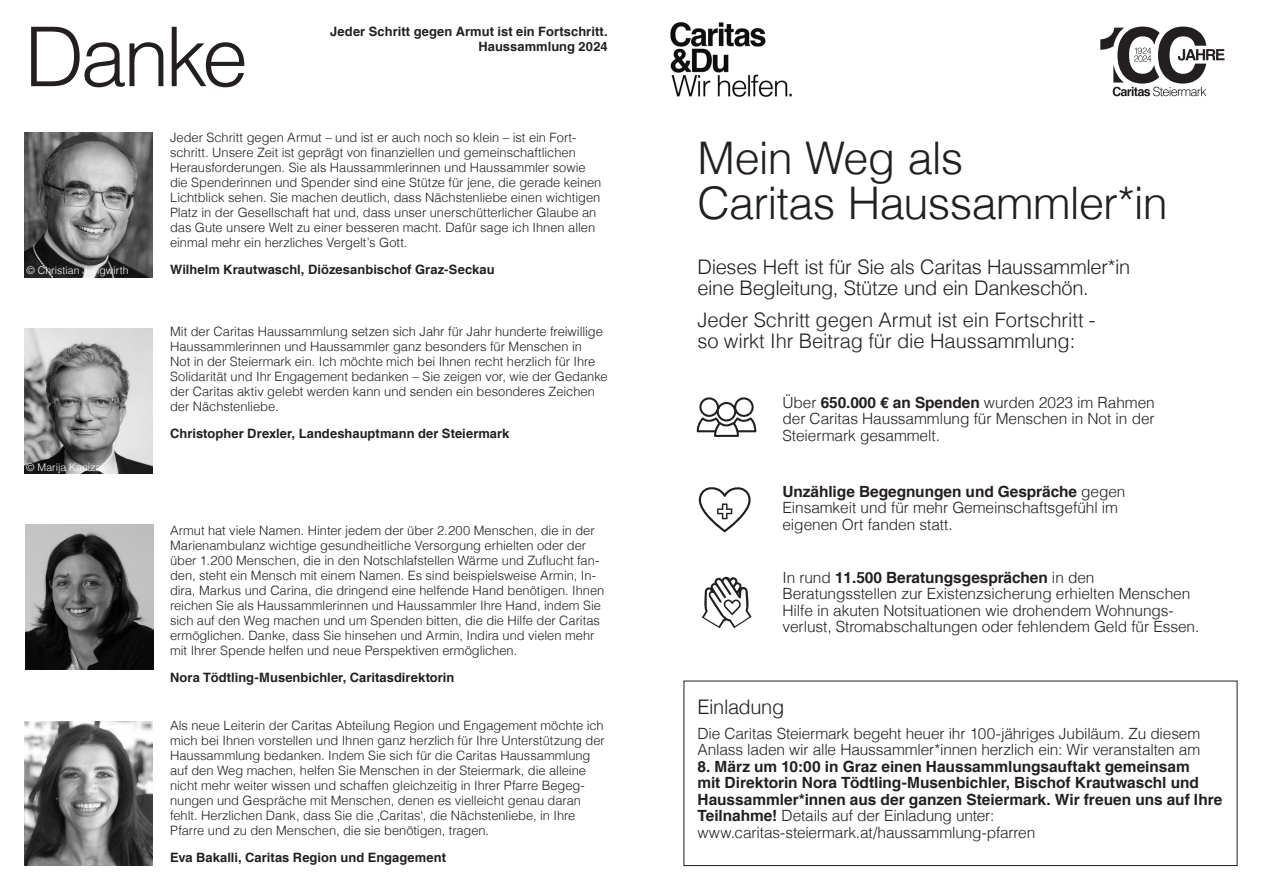
<style>
.page{position:relative;width:1263px;height:893px;background:#fff}
.page>*{position:absolute;margin:0;border:0;box-sizing:border-box;transform-origin:0 0}
.t1{font:300 82.5px "Helveticafor Caritas";letter-spacing:-.04em;color:#231f20}
.t2{font:300 45px/45px "Helveticafor Caritas";letter-spacing:-.02em;color:#231f20}
.t3{font:300 20.1px/21px "Helveticafor Caritas";letter-spacing:-.01em;color:#231f20}
.t4{font:300 15.45px/16.5px "Helveticafor Caritas";letter-spacing:-.005em;color:#231f20}
.t5{font:700 15.45px/16.5px "Helveticafor Caritas";color:#231f20}
.t6{font:300 12.9px/15px "Helveticafor Caritas";letter-spacing:-.005em;color:#231f20}
.t7{font:700 12.9px "Helveticafor Caritas";letter-spacing:.005em;color:#231f20}
.t8{font:300 10.5px "Helveticafor Caritas";letter-spacing:.005em;color:#fff}
.s1{font-weight:700}
.s2{font-weight:300}
</style>
<div class="page">
<svg style="left:1100px;top:27px;width:124px;height:69px"></svg>
<svg style="left:702px;top:577px;width:49px;height:51px"></svg>
<svg style="left:697px;top:397px;width:59px;height:40px"></svg>
<svg style="left:699px;top:487px;width:52px;height:45px"></svg>
<img style="left:24px;top:132px;width:128px;height:146px">
<img style="left:26px;top:525px;width:127px;height:145px">
<img style="left:24px;top:721px;width:128px;height:145px">
<img style="left:24px;top:329px;width:128px;height:145px">
<img style="left:670px;top:22px;width:122px;height:75px">
<div style="left:683px;top:681px;width:554px;height:185px;border:1px solid #231f20"></div>
<p class="t1" style="left:24px;top:5px;width:225px">Danke</p>
<p class="t7" style="left:330px;top:23px;width:279px">Jeder Schritt gegen Armut ist ein Fortschritt.</p>
<p class="t7" style="left:478px;top:38px;width:131px">Haussammlung 2024</p>
<p class="t8" style="left:27px;top:264px;width:104px">© Christian Jungwirth</p>
<p class="t8" style="left:26px;top:461px;width:79px">© Marija Kanizaj</p>
<p class="t6" style="left:170px;top:130px;width:433px">Jeder Schritt gegen Armut – und ist er auch noch so klein – ist ein Fort&shy;schritt. Unsere Zeit ist geprägt von finanziellen und gemeinschaftlichen Herausforderungen. Sie als Haussammlerinnen und Haussammler sowie die Spenderinnen und Spender sind eine Stütze für jene, die gerade keinen Lichtblick sehen. Sie machen deutlich, dass Nächstenliebe einen wichtigen Platz in der Gesellschaft hat und, dass unser unerschütterlicher Glaube an das Gute unsere Welt zu einer besseren macht. Dafür sage ich Ihnen allen einmal mehr ein herzliches Vergelt’s Gott.</p>
<p class="t7" style="left:170px;top:261px;width:326px">Wilhelm Krautwaschl, Diözesanbischof Graz-Seckau</p>
<p class="t6" style="left:170px;top:324px;width:439px">Mit der Caritas Haussammlung setzen sich Jahr für Jahr hunderte freiwillige Haussammlerinnen und Haussammler ganz besonders für Menschen in<br>Not in der Steiermark ein. Ich möchte mich bei Ihnen recht herzlich für Ihre Solidarität und Ihr Engagement bedanken – Sie zeigen vor, wie der Gedanke der Caritas aktiv gelebt werden kann und senden ein besonderes Zeichen der Nächstenliebe.</p>
<p class="t7" style="left:170px;top:426px;width:341px">Christopher Drexler, Landeshauptmann der Steiermark</p>
<p class="t6" style="left:170px;top:523px;width:436px">Armut hat viele Namen. Hinter jedem der über 2.200 Menschen, die in der Marienambulanz wichtige gesundheitliche Versorgung erhielten oder der über 1.200 Menschen, die in den Notschlafstellen Wärme und Zuflucht fan&shy;den, steht ein Mensch mit einem Namen. Es sind beispielsweise Armin, In&shy;dira, Markus und Carina, die dringend eine helfende Hand benötigen. Ihnen reichen Sie als Haussammlerinnen und Haussammler Ihre Hand, indem Sie sich auf den Weg machen und um Spenden bitten, die die Hilfe der Caritas ermöglichen. Danke, dass Sie hinsehen und Armin, Indira und vielen mehr mit Ihrer Spende helfen und neue Perspektiven ermöglichen.</p>
<p class="t7" style="left:170px;top:669px;width:286px">Nora Tödtling-Musenbichler, Caritasdirektorin</p>
<p class="t6" style="left:170px;top:718px;width:436px">Als neue Leiterin der Caritas Abteilung Region und Engagement möchte ich mich bei Ihnen vorstellen und Ihnen ganz herzlich für Ihre Unterstützung der Haussammlung bedanken. Indem Sie sich für die Caritas Haussammlung auf den Weg machen, helfen Sie Menschen in der Steiermark, die alleine nicht mehr weiter wissen und schaffen gleichzeitig in Ihrer Pfarre Begeg&shy;nungen und Gespräche mit Menschen, denen es vielleicht genau daran fehlt. Herzlichen Dank, dass Sie die ‚Caritas‘, die Nächstenliebe, in Ihre Pfarre und zu den Menschen, die sie benötigen, tragen.</p>
<p class="t7" style="left:170px;top:849px;width:277px">Eva Bakalli, Caritas Region und Engagement</p>
<p class="t2" style="left:697px;top:135px;width:472px">Mein Weg als<br>Caritas Haussammler*in</p>
<p class="t3" style="left:697px;top:256px;width:434px">Dieses Heft ist für Sie als Caritas Haussammler*in eine Begleitung, Stütze und ein Dankeschön.</p>
<p class="t3" style="left:697px;top:309px;width:400px">Jeder Schritt gegen Armut ist ein Fortschritt -</p>
<p class="t3" style="left:697px;top:330px;width:379px">so wirkt Ihr Beitrag für die Haussammlung:</p>
<p class="t4" style="left:782px;top:394px;width:374px;text-align:justify">Über <span class="s1">650.000 € an Spenden</span> wurden 2023 im Rahmen der Caritas Haussammlung für Menschen in Not in der Steiermark gesammelt.</p>
<p class="t4" style="left:782px;top:483px;width:345px"><span class="s1">Unzählige Begegnungen und Gespräche</span> gegen<br>Einsamkeit und für mehr Gemeinschaftsgefühl im eigenen Ort fanden statt.</p>
<p class="t4" style="left:782px;top:569px;width:418px">In rund <span class="s1">11.500 Beratungsgesprächen</span> in den Beratungsstellen zur Existenzsicherung erhielten Menschen Hilfe in akuten Notsituationen wie drohendem Wohnungs&shy;verlust, Stromabschaltungen oder fehlendem Geld für Essen.</p>
<p class="t3" style="left:697px;top:696px;width:88px">Einladung</p>
<p class="t4" style="left:697px;top:725px;width:504px">Die Caritas Steiermark begeht heuer ihr 100-jähriges Jubiläum. Zu diesem<br>Anlass laden wir alle Haussammler*innen herzlich ein: Wir veranstalten am</p>
<p class="t5" style="left:697px;top:758px;width:526px">8. März um 10:00 in Graz einen Haussammlungsauftakt gemeinsam<br>mit Direktorin Nora Tödtling-Musenbichler, Bischof Krautwaschl und Haussammler*innen aus der ganzen Steiermark. Wir freuen uns auf Ihre Teilnahme! <span class="s2">Details auf der Einladung unter: www.caritas-steiermark.at/haussammlung-pfarren</span></p>
</div>
